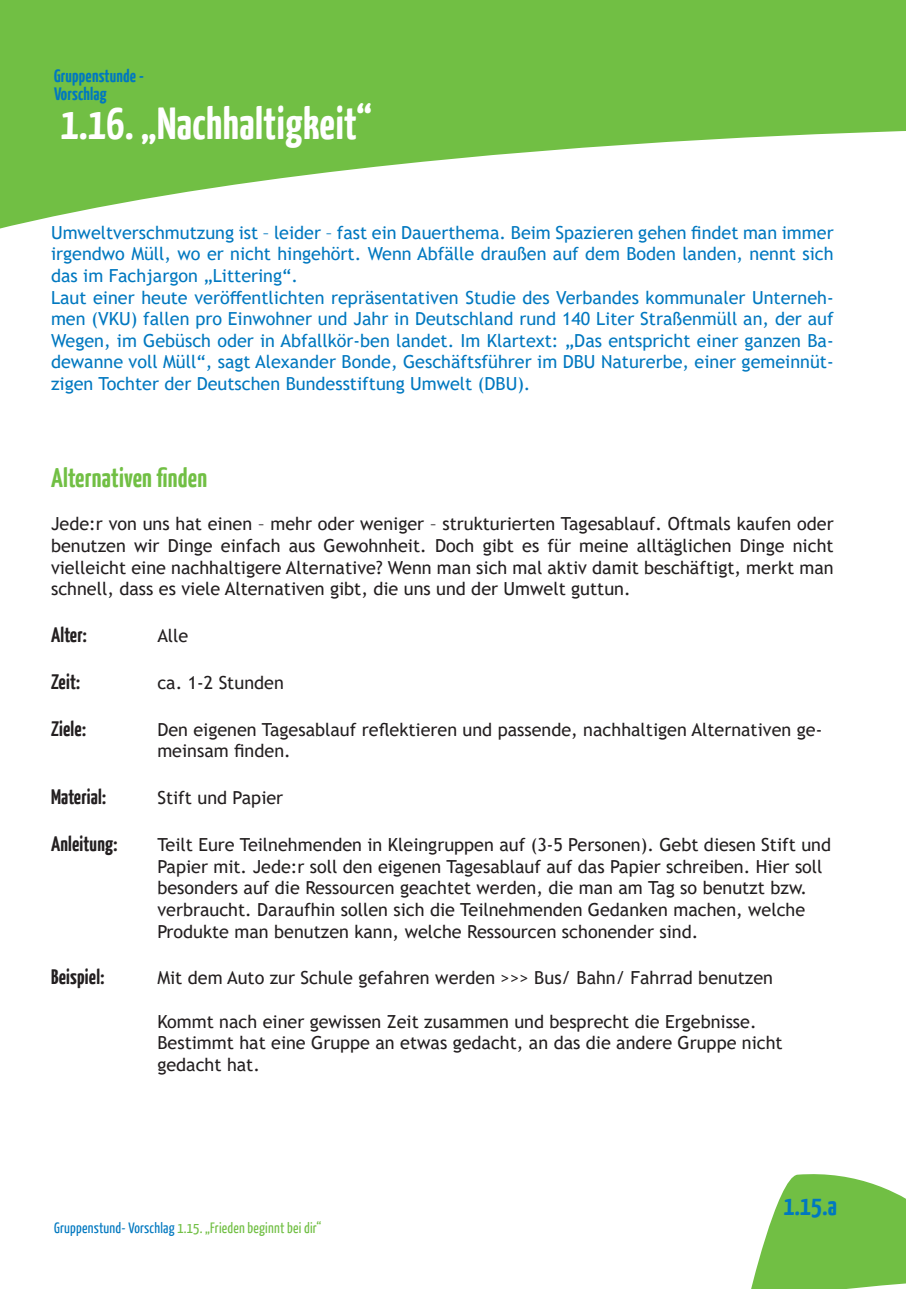
<style>
.page{position:relative;width:906px;height:1289px;background:#fff}
.page>*{position:absolute;margin:0;border:0;box-sizing:border-box;transform-origin:0 0}
.t1{font:700 45px "BDKJ";color:#fff}
.t2{font:700 27px "BDKJ";color:#71bf44}
.t3{font:700 27px "BDKJ";color:#0078c0}
.t4{font:700 21px "BDKJ";color:#231f20}
.t5{font:18px/21.6px "Trebuchet MS";color:#231f20}
.t6{font:18px/21.6px "Trebuchet MS";color:#0078c0}
.t7{font:700 18px/18px "BDKJ";color:#0078c0}
.t8{font:15px "BDKJ";color:#71bf44}
.s1{color:#0078c0}
</style>
<div class="page">
<svg style="left:751px;top:1174px;width:155px;height:114px"></svg>
<svg style="left:0;top:0;width:906px;height:229px;fill:#71bf44"></svg>
<p class="t7" style="left:54px;top:66px;width:91px">Gruppenstunde -<br>Vorschlag</p>
<h1 class="t1" style="left:61px;top:94px;width:313px">1.16. „Nachhaltigkeit“</h1>
<p class="t6" style="left:51px;top:221px;width:784px">Umweltverschmutzung ist – leider – fast ein Dauerthema. Beim Spazieren gehen findet man immer irgendwo Müll, wo er nicht hingehört. Wenn Abfälle draußen auf dem Boden landen, nennt sich das im Fachjargon „Littering“.<br>Laut einer heute veröffentlichten repräsentativen Studie des Verbandes kommunaler Unterneh&shy;men (VKU) fallen pro Einwohner und Jahr in Deutschland rund 140 Liter Straßenmüll an, der auf Wegen, im Gebüsch oder in Abfallkör-ben landet. Im Klartext: „Das entspricht einer ganzen Ba&shy;dewanne voll Müll“, sagt Alexander Bonde, Geschäftsführer im DBU Naturerbe, einer gemeinnüt&shy;zigen Tochter der Deutschen Bundesstiftung Umwelt (DBU).</p>
<h2 class="t2" style="left:51px;top:460px;width:158px">Alternativen finden</h2>
<p class="t5" style="left:51px;top:513px;width:784px;text-align:justify">Jede:r von uns hat einen – mehr oder weniger – strukturierten Tagesablauf. Oftmals kaufen oder benutzen wir Dinge einfach aus Gewohnheit. Doch gibt es für meine alltäglichen Dinge nicht vielleicht eine nachhaltigere Alternative? Wenn man sich mal aktiv damit beschäftigt, merkt man schnell, dass es viele Alternativen gibt, die uns und der Umwelt guttun.</p>
<p class="t4" style="left:51px;top:621px;width:37px">Alter:</p>
<p class="t5" style="left:157px;top:625px;width:33px">Alle</p>
<p class="t4" style="left:51px;top:668px;width:31px">Zeit:</p>
<p class="t5" style="left:157px;top:671px;width:128px">ca. 1-2 Stunden</p>
<p class="t4" style="left:51px;top:714px;width:37px">Ziele:</p>
<p class="t5" style="left:157px;top:718px;width:666px">Den eigenen Tagesablauf reflektieren und passende, nachhaltigen Alternativen ge&shy;meinsam finden.</p>
<p class="t4" style="left:51px;top:783px;width:57px">Material:</p>
<p class="t5" style="left:157px;top:787px;width:127px">Stift und Papier</p>
<p class="t4" style="left:51px;top:830px;width:68px">Anleitung:</p>
<p class="t5" style="left:157px;top:833px;width:675px">Teilt Eure Teilnehmenden in Kleingruppen auf (3-5 Personen). Gebt diesen Stift und Papier mit. Jede:r soll den eigenen Tagesablauf auf das Papier schreiben. Hier soll besonders auf die Ressourcen geachtet werden, die man am Tag so benutzt bzw. verbraucht. Daraufhin sollen sich die Teilnehmenden Gedanken machen, welche Produkte man benutzen kann, welche Ressourcen schonender sind.</p>
<p class="t4" style="left:51px;top:963px;width:55px">Beispiel:</p>
<p class="t5" style="left:157px;top:967px;width:617px">Mit dem Auto zur Schule gefahren werden &gt;&gt;&gt; Bus/ Bahn/ Fahrrad benutzen</p>
<p class="t5" style="left:157px;top:1010px;width:627px">Kommt nach einer gewissen Zeit zusammen und besprecht die Ergebnisse.<br>Bestimmt hat eine Gruppe an etwas gedacht, an das die andere Gruppe nicht gedacht hat.</p>
<p class="t8" style="left:54px;top:1218px;width:269px"><span class="s1">Gruppenstund- Vorschlag</span> 1.15. „Frieden beginnt bei dir“</p>
<h2 class="t3" style="left:783px;top:1187px;width:55px">1.15.a</h2>
</div>
